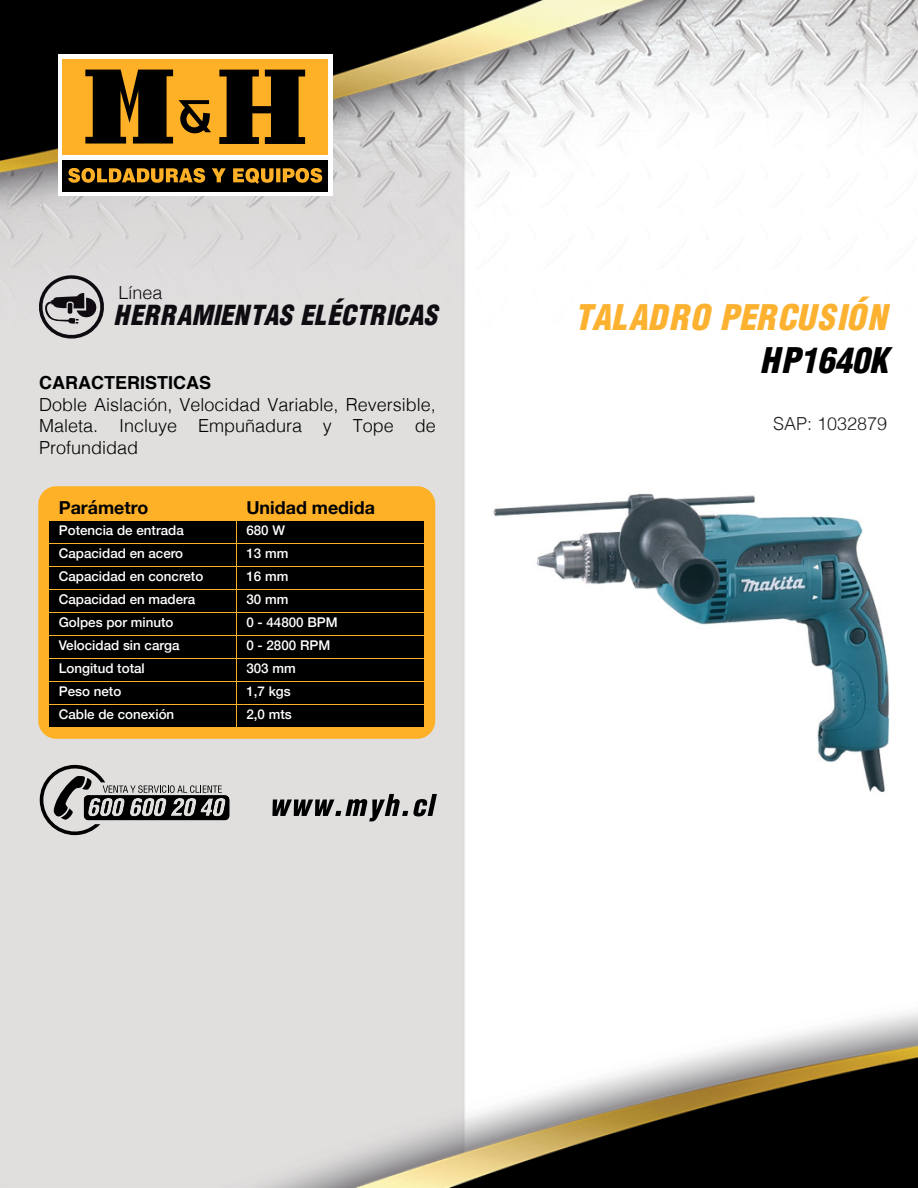
<style>
.page{position:relative;width:918px;height:1188px;background:#fff}
.page>*{position:absolute;margin:0;border:0;box-sizing:border-box;transform-origin:0 0}
.t1{font:italic 900 34.5px "Switzerland Cond";color:#fcb230}
.t2{font:italic 900 34.5px "Switzerland Cond";color:#000}
.t3{font:italic 900 27px "Switzerland Cond";color:#0f0b11}
.t4{font:300 18px/21.6px "Helvetica";color:#000;text-align:justify}
.t5{font:700 18px "Helvetica";color:#000}
.t6{font:300 18px "Helvetica";color:#231f20}
.t7{font:300 18px "Helvetica";color:#0f0b11}
.t8{font:700 17.85px "Helvetica Neue";color:#000}
.t9{font:500 13.35px "Helvetica Neue";color:#fff}
</style>
<div class="page">
<img style="left:0;top:0;width:918px;height:1188px">
<div style="left:58px;top:54px;width:274px;height:142px;background:#fff"></div>
<div style="left:62px;top:160px;width:266px;height:31px;background:#000"></div>
<svg style="left:68px;top:168px;width:254px;height:16px"></svg>
<div style="left:62px;top:59px;width:266px;height:95px;background:#feb127"></div>
<svg style="left:85px;top:70px;width:88px;height:74px"></svg>
<svg style="left:219px;top:70px;width:86px;height:74px"></svg>
<svg style="left:179px;top:100px;width:32px;height:33px"></svg>
<svg style="left:40px;top:765px;width:189px;height:70px"></svg>
<svg style="left:272px;top:794px;width:165px;height:27px"></svg>
<div style="left:38px;top:486px;width:397px;height:253px;background:#feb127;border-radius:18px"></div>
<div style="left:50px;top:521px;width:186px;height:21px;background:#000"></div>
<div style="left:238px;top:521px;width:186px;height:21px;background:#000"></div>
<div style="left:50px;top:544px;width:186px;height:21px;background:#000"></div>
<div style="left:238px;top:544px;width:186px;height:21px;background:#000"></div>
<div style="left:50px;top:567px;width:186px;height:21px;background:#000"></div>
<div style="left:238px;top:567px;width:186px;height:21px;background:#000"></div>
<div style="left:50px;top:590px;width:186px;height:21px;background:#000"></div>
<div style="left:238px;top:590px;width:186px;height:21px;background:#000"></div>
<div style="left:50px;top:613px;width:186px;height:21px;background:#000"></div>
<div style="left:238px;top:613px;width:186px;height:21px;background:#000"></div>
<div style="left:50px;top:636px;width:186px;height:22px;background:#000"></div>
<div style="left:238px;top:636px;width:186px;height:22px;background:#000"></div>
<div style="left:50px;top:659px;width:186px;height:22px;background:#000"></div>
<div style="left:238px;top:659px;width:186px;height:22px;background:#000"></div>
<div style="left:50px;top:682px;width:186px;height:22px;background:#000"></div>
<div style="left:238px;top:682px;width:186px;height:22px;background:#000"></div>
<div style="left:50px;top:705px;width:186px;height:22px;background:#000"></div>
<div style="left:238px;top:705px;width:186px;height:22px;background:#000"></div>
<svg style="left:34px;top:274px;width:74px;height:69px"></svg>
<img style="left:486px;top:432px;width:413px;height:413px">
<h3 class="t7" style="left:118px;top:278px;width:46px">Línea</h3>
<h2 class="t3" style="left:113px;top:298px;width:326px">HERRAMIENTAS ELÉCTRICAS</h2>
<h3 class="t5" style="left:39px;top:368px;width:173px">CARACTERISTICAS</h3>
<h3 class="t4" style="left:39px;top:392px;width:398px">Doble Aislación, Velocidad Variable, Reversible, Maleta. Incluye Empuñadura y Tope de Profundidad</h3>
<h3 class="t8" style="left:59px;top:494px;width:91px">Parámetro</h3>
<p class="t9" style="left:59px;top:520px;width:126px">Potencia de entrada</p>
<h3 class="t8" style="left:246px;top:494px;width:130px">Unidad medida</h3>
<p class="t9" style="left:246px;top:520px;width:40px">680 W</p>
<p class="t9" style="left:59px;top:543px;width:126px">Capacidad en acero</p>
<p class="t9" style="left:246px;top:543px;width:43px">13 mm</p>
<p class="t9" style="left:59px;top:566px;width:146px">Capacidad en concreto</p>
<p class="t9" style="left:246px;top:566px;width:43px">16 mm</p>
<p class="t9" style="left:59px;top:589px;width:138px">Capacidad en madera</p>
<p class="t9" style="left:246px;top:589px;width:43px">30 mm</p>
<p class="t9" style="left:59px;top:612px;width:116px">Golpes por minuto</p>
<p class="t9" style="left:246px;top:612px;width:93px">0 - 44800 BPM</p>
<p class="t9" style="left:59px;top:635px;width:122px">Velocidad sin carga</p>
<p class="t9" style="left:246px;top:635px;width:85px">0 - 2800 RPM</p>
<p class="t9" style="left:59px;top:658px;width:87px">Longitud total</p>
<p class="t9" style="left:246px;top:658px;width:51px">303 mm</p>
<p class="t9" style="left:59px;top:681px;width:64px">Peso neto</p>
<p class="t9" style="left:246px;top:681px;width:46px">1,7 kgs</p>
<p class="t9" style="left:59px;top:704px;width:117px">Cable de conexión</p>
<p class="t9" style="left:246px;top:704px;width:47px">2,0 mts</p>
<h1 class="t1" style="left:575px;top:296px;width:315px">TALADRO PERCUSIÓN</h1>
<h1 class="t2" style="left:760px;top:339px;width:130px">HP1640K</h1>
<h3 class="t6" style="left:773px;top:408px;width:116px">SAP: 1032879</h3>
</div>
